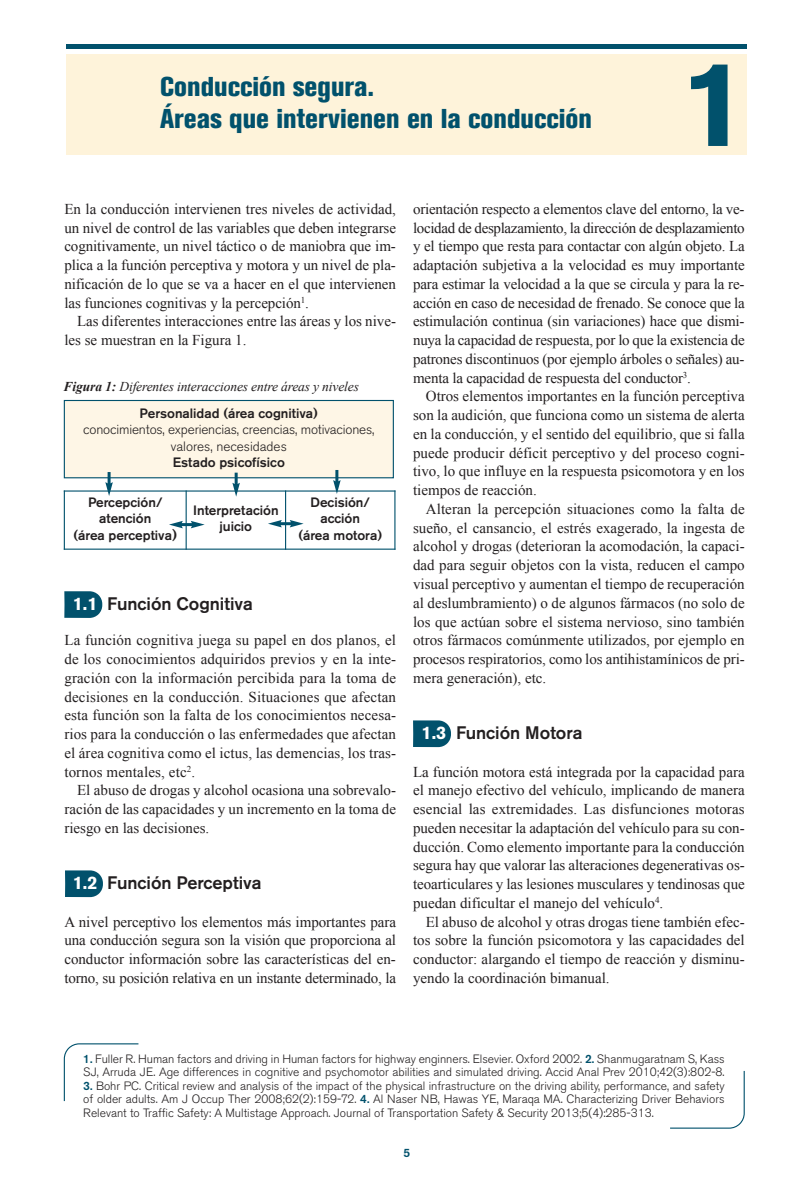
<style>
.page{position:relative;width:808px;height:1191px;background:#fff}
.page>*{position:absolute;margin:0;border:0;box-sizing:border-box;transform-origin:0 0}
.t1{font:700 120px "Akzidenz Grotesk BE";color:#01516c}
.t2{font:800 condensed 27px/32.4px "Akzidenz Grotesk BE";color:#01516c}
.t3{font:500 18px "Akzidenz Grotesk BE";color:#231f20}
.t4{font:15px/18.8px "Times New Roman";color:#231f20;text-align:justify}
.t5{font:500 13.5px/16.2px "Akzidenz Grotesk BE";color:#231f20;text-align:center}
.t6{font:300 13.5px/16.2px "Akzidenz Grotesk BE";letter-spacing:-.01em;color:#231f20;text-align:center}
.t7{font:italic 13.5px "Times New Roman";letter-spacing:-.01em;color:#231f20}
.t8{font:300 12px/13.5px "Akzidenz Grotesk BE";color:#231f20}
.t9{font:500 12px "Akzidenz Grotesk BE";color:#01516c}
.s1{font-weight:700}
.s2{font-size:14.25px}
.s3{font-weight:700;color:#fff}
.s4{font-weight:500;color:#01516c}
</style>
<div class="page">
<div style="left:66px;top:54px;width:680px;height:101px;background:#fef3da"></div>
<hr style="left:66px;top:44px;width:680px;height:4px;background:#01516c">
<svg style="left:65px;top:870px;width:38px;height:27px"></svg>
<svg style="left:413px;top:720px;width:38px;height:27px"></svg>
<svg style="left:64px;top:591px;width:38px;height:27px"></svg>
<svg style="left:63px;top:1043px;width:76px;height:59px"></svg>
<div style="left:65px;top:401px;width:328px;height:76px;background:#fef6e6"></div>
<div style="left:64px;top:400px;width:330px;height:78px;border:1px solid #01516c"></div>
<hr style="left:64px;top:490px;width:1px;height:60px;background:#01516c">
<hr style="left:186px;top:490px;width:1px;height:60px;background:#01516c">
<hr style="left:285px;top:490px;width:1px;height:60px;background:#01516c">
<hr style="left:394px;top:490px;width:1px;height:60px;background:#01516c">
<hr style="left:64px;top:490px;width:331px;height:1px;background:#01516c">
<hr style="left:64px;top:548px;width:331px;height:2px;background:#01516c">
<svg style="left:670px;top:1070px;width:75px;height:59px"></svg>
<svg style="left:169px;top:521px;width:36px;height:7px"></svg>
<svg style="left:268px;top:520px;width:36px;height:7px"></svg>
<svg style="left:105px;top:472px;width:8px;height:24px"></svg>
<svg style="left:232px;top:472px;width:8px;height:24px"></svg>
<svg style="left:333px;top:470px;width:8px;height:24px"></svg>
<h2 class="t2" style="left:160px;top:73px;width:433px">Conducción segura.<br>Áreas que intervienen en la conducción</h2>
<h1 class="t1" style="left:680px;top:57px;width:69px">1</h1>
<p class="t4" style="left:64px;top:199px;width:333px">En la conducción intervienen tres niveles de actividad, un nivel de control de las variables que deben integrarse cognitivamente, un nivel táctico o de maniobra que im&shy;plica a la función perceptiva y motora y un nivel de pla&shy;nificación de lo que se va a hacer en el que intervienen las funciones cognitivas y la percepción<sup>1</sup>.</p>
<p class="t4" style="left:64px;top:312px;width:333px;text-indent:13px">Las diferentes interacciones entre las áreas y los nive&shy;les se muestran en la Figura 1.</p>
<p class="t7" style="left:64px;top:379px;width:297px"><span class="s1">Figura 1:</span> Diferentes interacciones entre áreas y niveles</p>
<p class="t5" style="left:140px;top:406px;width:180px">Personalidad (área cognitiva)</p>
<p class="t6" style="left:83px;top:422px;width:293px">conocimientos, experiencias, creencias, motivaciones, valores, necesidades</p>
<p class="t5" style="left:173px;top:455px;width:114px">Estado psicofísico</p>
<p class="t5" style="left:73px;top:495px;width:105px">Percepción/ atención<br>(área perceptiva<span class="s2">)</span></p>
<p class="t5" style="left:193px;top:503px;width:87px">Interpretación juicio</p>
<p class="t5" style="left:298px;top:495px;width:85px">Decisión/ acción<br>(área motora)</p>
<p class="t3" style="left:73px;top:597px;width:182px"><span class="s3">1.1</span> Función Cognitiva</p>
<p class="t4" style="left:64px;top:631px;width:333px">La función cognitiva juega su papel en dos planos, el de los conocimientos adquiridos previos y en la inte&shy;gración con la información percibida para la toma de decisiones en la conducción. Situaciones que afectan esta función son la falta de los conocimientos necesa&shy;rios para la conducción o las enfermedades que afectan el área cognitiva como el ictus, las demencias, los tras&shy;tornos mentales, etc<sup>2</sup>.</p>
<p class="t4" style="left:64px;top:781px;width:333px;text-indent:13px">El abuso de drogas y alcohol ocasiona una sobrevalo&shy;ración de las capacidades y un incremento en la toma de riesgo en las decisiones.</p>
<p class="t3" style="left:73px;top:876px;width:190px"><span class="s3">1.2</span> Función Perceptiva</p>
<p class="t4" style="left:64px;top:912px;width:333px">A nivel perceptivo los elementos más importantes para una conducción segura son la visión que proporciona al conductor información sobre las características del en&shy;torno, su posición relativa en un instante determinado, la</p>
<p class="t4" style="left:413px;top:199px;width:333px">orientación respecto a elementos clave del entorno, la ve&shy;locidad de desplazamiento, la dirección de desplazamiento y el tiempo que resta para contactar con algún objeto. La adaptación subjetiva a la velocidad es muy importante para estimar la velocidad a la que se circula y para la re&shy;acción en caso de necesidad de frenado. Se conoce que la estimulación continua (sin variaciones) hace que dismi&shy;nuya la capacidad de respuesta, por lo que la existencia de patrones discontinuos (por ejemplo árboles o señales) au&shy;menta la capacidad de respuesta del conductor<sup>3</sup>.</p>
<p class="t4" style="left:413px;top:387px;width:333px;text-indent:13px">Otros elementos importantes en la función perceptiva son la audición, que funciona como un sistema de alerta en la conducción, y el sentido del equilibrio, que si falla puede producir déficit perceptivo y del proceso cogni&shy;tivo, lo que influye en la respuesta psicomotora y en los tiempos de reacción.</p>
<p class="t4" style="left:413px;top:499px;width:333px;text-indent:13px">Alteran la percepción situaciones como la falta de sueño, el cansancio, el estrés exagerado, la ingesta de alcohol y drogas (deterioran la acomodación, la capaci&shy;dad para seguir objetos con la vista, reducen el campo visual perceptivo y aumentan el tiempo de recuperación al deslumbramiento) o de algunos fármacos (no solo de los que actúan sobre el sistema nervioso, sino también otros fármacos comúnmente utilizados, por ejemplo en procesos respiratorios, como los antihistamínicos de pri&shy;mera generación), etc.</p>
<p class="t3" style="left:422px;top:726px;width:162px"><span class="s3">1.3</span> Función Motora</p>
<p class="t4" style="left:413px;top:762px;width:333px">La función motora está integrada por la capacidad para el manejo efectivo del vehículo, implicando de manera esencial las extremidades. Las disfunciones motoras pueden necesitar la adaptación del vehículo para su con&shy;ducción. Como elemento importante para la conducción segura hay que valorar las alteraciones degenerativas os&shy;teoarticulares y las lesiones musculares y tendinosas que puedan dificultar el manejo del vehículo<sup>4</sup>.</p>
<p class="t4" style="left:413px;top:912px;width:333px;text-indent:13px">El abuso de alcohol y otras drogas tiene también efec&shy;tos sobre la función psicomotora y las capacidades del conductor: alargando el tiempo de reacción y disminu&shy;yendo la coordinación bimanual.</p>
<p class="t8" style="left:83px;top:1052px;width:643px"><span class="s4">1.</span> Fuller R. Human factors and driving in Human factors for highway enginners. Elsevier. Oxford 2002. <span class="s4">2.</span> Shanmugaratnam S, Kass<br>SJ, Arruda JE. Age differences in cognitive and psychomotor abilities and simulated driving. Accid Anal Prev 2010;42(3):802-8.</p>
<p class="t8" style="left:83px;top:1079px;width:643px;text-align:justify"><span class="s4">3.</span> Bohr PC. Critical review and analysis of the impact of the physical infrastructure on the driving ability, performance, and safety of older adults. Am J Occup Ther 2008;62(2):159-72. <span class="s4">4.</span> Al Naser NB, Hawas YE, Maraqa MA. Characterizing Driver Behaviors Relevant to Traffic Safety: A Multistage Approach. Journal of Transportation Safety &amp; Security 2013;5(4):285-313.</p>
<p class="t9" style="left:404px;top:1149px;width:8px">5</p>
</div>
